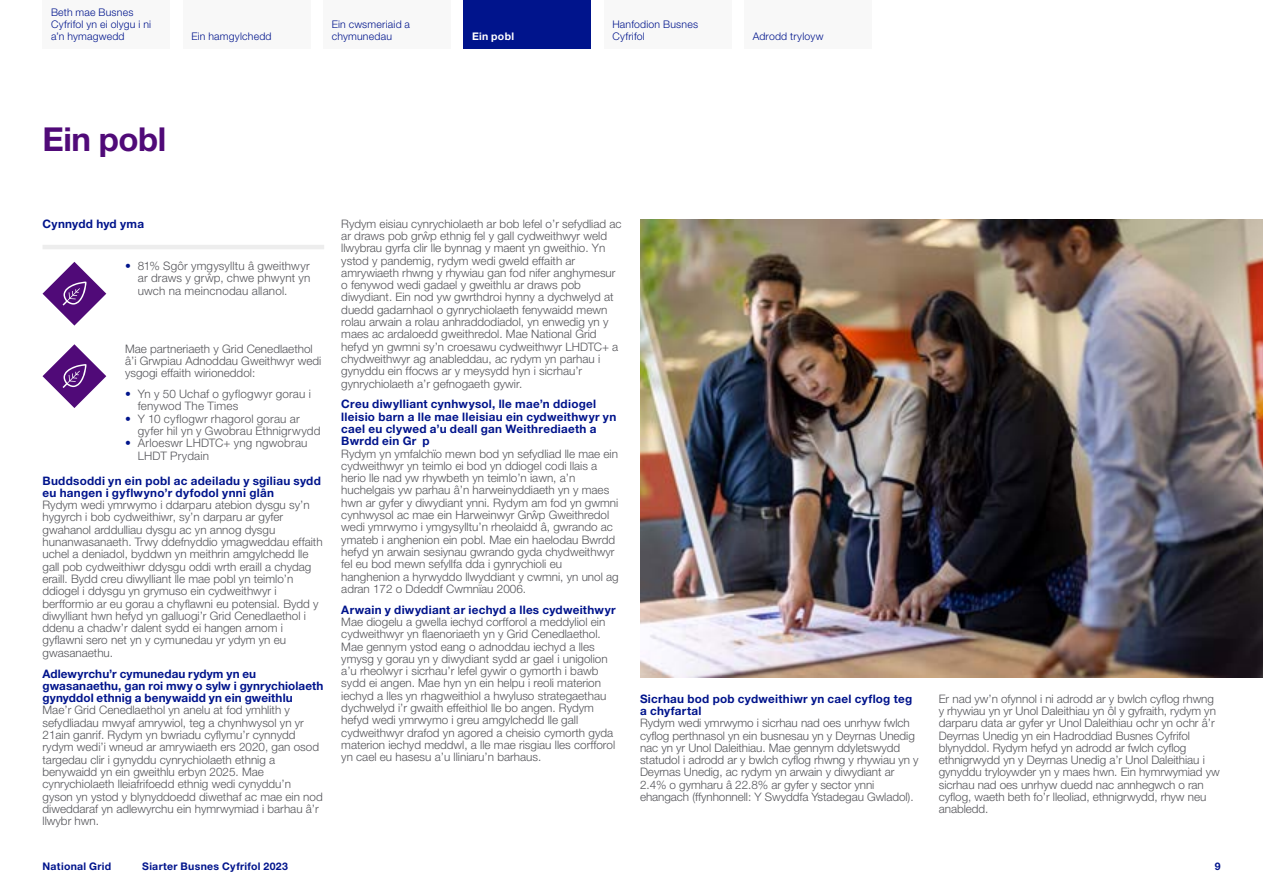
<style>
.page{position:relative;width:1263px;height:893px;background:#fff}
.page>*{position:absolute;margin:0;border:0;box-sizing:border-box;transform-origin:0 0}
.t1{font:700 33px "Helvetica Neue LT Std";letter-spacing:-.015em;color:#500a78}
.t2{font:300 11.7px/12.3px "Helvetica Neue LTW1 G";color:#55555a}
.t3{font:700 11.7px/12.3px "Helvetica Neue LT Std";letter-spacing:.02em;color:#00148c}
.t4{font:300 10.5px/12px "Helvetica Neue LTW1 G";letter-spacing:.02em;color:#00148c}
.t5{font:700 10.5px "Helvetica Neue LT Std";letter-spacing:.03em;color:#00148c}
.t6{font:700 10.5px "Helvetica Neue LT Std";letter-spacing:.03em;color:#fff}
.s1{color:#00148c}
</style>
<div class="page">
<img style="left:640px;top:219px;width:623px;height:458px">
<hr style="left:43px;top:245px;width:281px;height:4px;background:#ededed">
<svg style="left:43px;top:262px;width:63px;height:64px"></svg>
<svg style="left:43px;top:344px;width:63px;height:64px"></svg>
<div style="left:183px;top:0;width:127px;height:49px;background:#f8f8f8"></div>
<div style="left:463px;top:0;width:128px;height:49px;background:#00148c"></div>
<div style="left:323px;top:0;width:128px;height:49px;background:#f8f8f8"></div>
<div style="left:43px;top:0;width:127px;height:49px;background:#f8f8f8"></div>
<div style="left:744px;top:0;width:128px;height:49px;background:#f8f8f8"></div>
<div style="left:604px;top:0;width:127px;height:49px;background:#f8f8f8"></div>
<p class="t4" style="left:51px;top:6px;width:102px">Beth mae Busnes<br>Cyfrifol yn ei olygu i ni a’n hymagwedd</p>
<p class="t4" style="left:332px;top:18px;width:80px">Ein cwsmeriaid a chymunedau</p>
<p class="t4" style="left:191px;top:30px;width:82px">Ein hamgylchedd</p>
<p class="t6" style="left:472px;top:30px;width:44px">Ein pobl</p>
<p class="t4" style="left:612px;top:18px;width:87px">Hanfodion Busnes<br>Cyfrifol</p>
<p class="t4" style="left:753px;top:30px;width:72px">Adrodd tryloyw</p>
<h1 class="t1" style="left:43px;top:119px;width:125px">Ein pobl</h1>
<p class="t3" style="left:43px;top:217px;width:103px">Cynnydd hyd yma</p>
<p class="t2" style="left:138px;top:260px;width:174px;text-align:justify;text-indent:-13px"><span class="s1">•</span> 81% Sgôr ymgysylltu â gweithwyr ar draws y grŵp, chwe phwynt yn uwch na meincnodau allanol.</p>
<p class="t2" style="left:125px;top:342px;width:198px">Mae partneriaeth y Grid Cenedlaethol â’i Grwpiau Adnoddau Gweithwyr wedi ysgogi effaith wirioneddol:</p>
<p class="t2" style="left:138px;top:388px;width:175px;text-indent:-13px"><span class="s1">•</span> Yn y 50 Uchaf o gyflogwyr gorau i fenywod The Times</p>
<p class="t2" style="left:138px;top:412px;width:184px;text-indent:-13px"><span class="s1">•</span> Y 10 cyflogwr rhagorol gorau ar gyfer hil yn y Gwobrau Ethnigrwydd</p>
<p class="t2" style="left:138px;top:437px;width:171px;text-indent:-13px"><span class="s1">•</span> Arloeswr LHDTC+ yng ngwobrau<br>LHDT Prydain</p>
<p class="t3" style="left:43px;top:474px;width:280px">Buddsoddi yn ein pobl ac adeiladu y sgiliau sydd eu hangen i gyflwyno’r dyfodol ynni glân</p>
<p class="t2" style="left:43px;top:499px;width:282px">Rydym wedi ymrwymo i ddarparu atebion dysgu sy’n hygyrch i bob cydweithiwr, sy’n darparu ar gyfer gwahanol arddulliau dysgu ac yn annog dysgu hunanwasanaeth. Trwy ddefnyddio ymagweddau effaith uchel a deniadol, byddwn yn meithrin amgylchedd lle gall pob cydweithiwr ddysgu oddi wrth eraill a chydag eraill. Bydd creu diwylliant lle mae pobl yn teimlo’n ddiogel i ddysgu yn grymuso ein cydweithwyr i berfformio ar eu gorau a chyflawni eu potensial. Bydd y diwylliant hwn hefyd yn galluogi’r Grid Cenedlaethol i ddenu a chadw’r dalent sydd ei hangen arnom i gyflawni sero net yn y cymunedau yr ydym yn eu gwasanaethu.</p>
<p class="t3" style="left:43px;top:667px;width:282px">Adlewyrchu’r cymunedau rydym yn eu gwasanaethu, gan roi mwy o sylw i gynrychiolaeth gynyddol ethnig a benywaidd yn ein gweithlu</p>
<p class="t2" style="left:43px;top:704px;width:282px">Mae’r Grid Cenedlaethol yn anelu at fod ymhlith y sefydliadau mwyaf amrywiol, teg a chynhwysol yn yr 21ain ganrif. Rydym yn bwriadu cyflymu’r cynnydd rydym wedi’i wneud ar amrywiaeth ers 2020, gan osod targedau clir i gynyddu cynrychiolaeth ethnig a benywaidd yn ein gweithlu erbyn 2025. Mae cynrychiolaeth lleiafrifoedd ethnig wedi cynyddu’n gyson yn ystod y blynyddoedd diwethaf ac mae ein nod diweddaraf yn adlewyrchu ein hymrwymiad i barhau â’r llwybr hwn.</p>
<p class="t2" style="left:341px;top:217px;width:282px">Rydym eisiau cynrychiolaeth ar bob lefel o’r sefydliad ac ar draws pob grŵp ethnig fel y gall cydweithwyr weld llwybrau gyrfa clir lle bynnag y maent yn gweithio. Yn ystod y pandemig, rydym wedi gweld effaith ar amrywiaeth rhwng y rhywiau gan fod nifer anghymesur o fenywod wedi gadael y gweithlu ar draws pob diwydiant. Ein nod yw gwrthdroi hynny a dychwelyd at duedd gadarnhaol o gynrychiolaeth fenywaidd mewn rolau arwain a rolau anhraddodiadol, yn enwedig yn y maes ac ardaloedd gweithredol. Mae National Grid hefyd yn gwmni sy’n croesawu cydweithwyr LHDTC+ a chydweithwyr ag anableddau, ac rydym yn parhau i gynyddu ein ffocws ar y meysydd hyn i sicrhau’r gynrychiolaeth a’r gefnogaeth gywir.</p>
<p class="t3" style="left:341px;top:398px;width:276px">Creu diwylliant cynhwysol, lle mae’n ddiogel lleisio barn a lle mae lleisiau ein cydweithwyr yn cael eu clywed a’u deall gan Weithrediaeth a Bwrdd ein Gr p</p>
<p class="t2" style="left:341px;top:447px;width:279px">Rydym yn ymfalchïo mewn bod yn sefydliad lle mae ein cydweithwyr yn teimlo ei bod yn ddiogel codi llais a herio lle nad yw rhywbeth yn teimlo’n iawn, a’n huchelgais yw parhau â’n harweinyddiaeth yn y maes hwn ar gyfer y diwydiant ynni. Rydym am fod yn gwmni cynhwysol ac mae ein Harweinwyr Grŵp Gweithredol wedi ymrwymo i ymgysylltu’n rheolaidd â, gwrando ac ymateb i anghenion ein pobl. Mae ein haelodau Bwrdd hefyd yn arwain sesiynau gwrando gyda chydweithwyr fel eu bod mewn sefyllfa dda i gynrychioli eu hanghenion a hyrwyddo llwyddiant y cwmni, yn unol ag adran 172 o Ddeddf Cwmnïau 2006.</p>
<p class="t3" style="left:341px;top:603px;width:276px">Arwain y diwydiant ar iechyd a lles cydweithwyr</p>
<p class="t2" style="left:341px;top:616px;width:275px">Mae diogelu a gwella iechyd corfforol a meddyliol ein cydweithwyr yn flaenoriaeth yn y Grid Cenedlaethol.<br>Mae gennym ystod eang o adnoddau iechyd a lles ymysg y gorau yn y diwydiant sydd ar gael i unigolion a’u rheolwyr i sicrhau’r lefel gywir o gymorth i bawb sydd ei angen. Mae hyn yn ein helpu i reoli materion iechyd a lles yn rhagweithiol a hwyluso strategaethau dychwelyd i’r gwaith effeithiol lle bo angen. Rydym hefyd wedi ymrwymo i greu amgylchedd lle gall cydweithwyr drafod yn agored a cheisio cymorth gyda materion iechyd meddwl, a lle mae risgiau lles corfforol yn cael eu hasesu a’u lliniaru’n barhaus.</p>
<p class="t3" style="left:640px;top:692px;width:274px">Sicrhau bod pob cydweithiwr yn cael cyflog teg a chyfartal</p>
<p class="t2" style="left:640px;top:717px;width:280px">Rydym wedi ymrwymo i sicrhau nad oes unrhyw fwlch cyflog perthnasol yn ein busnesau yn y Deyrnas Unedig nac yn yr Unol Daleithiau. Mae gennym ddyletswydd statudol i adrodd ar y bwlch cyflog rhwng y rhywiau yn y Deyrnas Unedig, ac rydym yn arwain y diwydiant ar 2.4% o gymharu â 22.8% ar gyfer y sector ynni ehangach (ffynhonnell: Y Swyddfa Ystadegau Gwladol).</p>
<p class="t2" style="left:939px;top:692px;width:283px">Er nad yw’n ofynnol i ni adrodd ar y bwlch cyflog rhwng y rhywiau yn yr Unol Daleithiau yn ôl y gyfraith, rydym yn darparu data ar gyfer yr Unol Daleithiau ochr yn ochr â’r Deyrnas Unedig yn ein Hadroddiad Busnes Cyfrifol blynyddol. Rydym hefyd yn adrodd ar fwlch cyflog ethnigrwydd yn y Deyrnas Unedig a’r Unol Daleithiau i gynyddu tryloywder yn y maes hwn. Ein hymrwymiad yw sicrhau nad oes unrhyw duedd nac annhegwch o ran cyflog, waeth beth fo’r lleoliad, ethnigrwydd, rhyw neu anabledd.</p>
<p class="t5" style="left:43px;top:859px;width:70px">National Grid</p>
<p class="t5" style="left:142px;top:859px;width:147px">Siarter Busnes Cyfrifol 2023</p>
<p class="t5" style="left:1215px;top:859px;width:7px">9</p>
</div>
